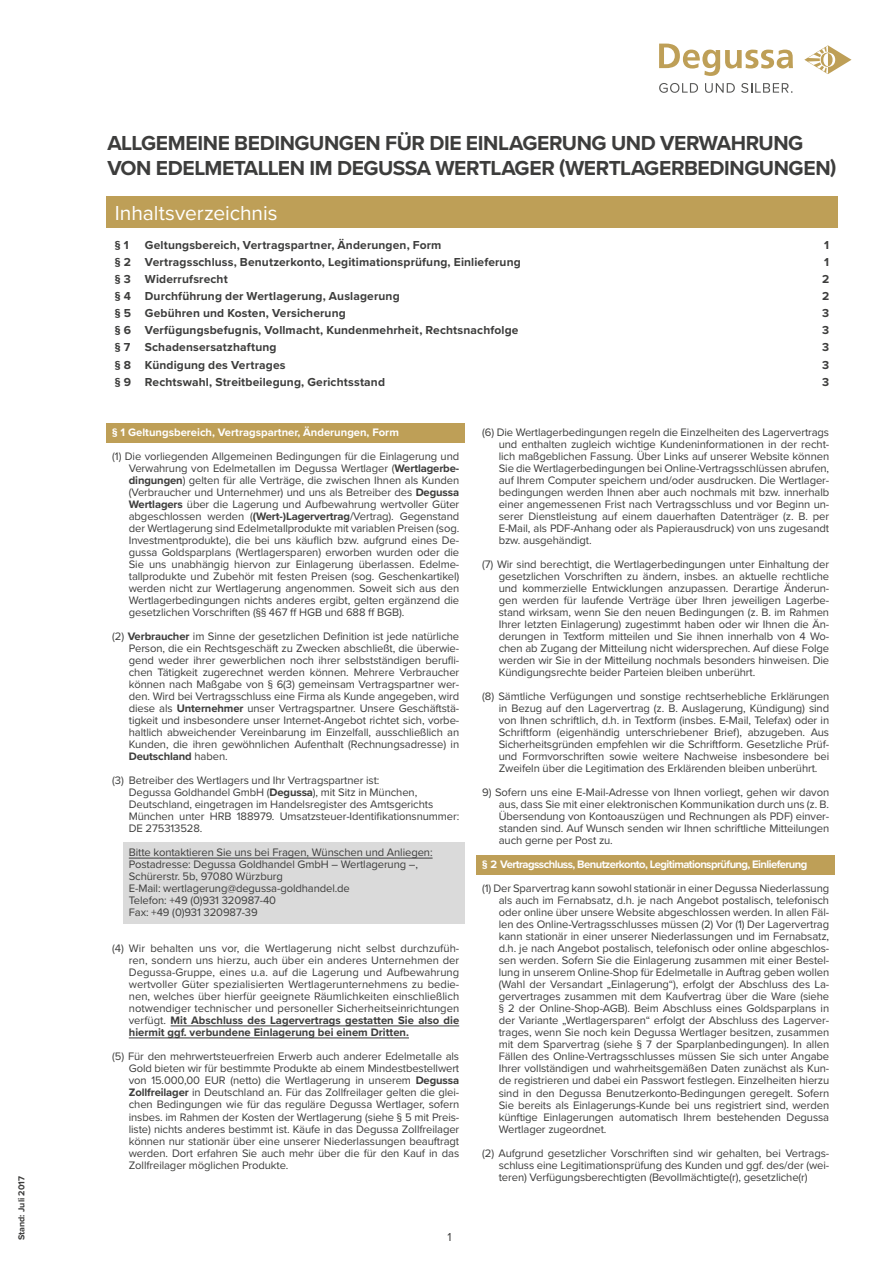
<style>
.page{position:relative;width:893px;height:1263px;background:#fff}
.page>*{position:absolute;margin:0;border:0;box-sizing:border-box;transform-origin:0 0}
.t1{font:700 21px/25.2px "Proxima Nova";letter-spacing:-.02em;color:#3d3d3c}
.t2{font:21px "Proxima Nova";letter-spacing:-.005em;color:#fff}
.t3{font:700 12px "Proxima Nova";letter-spacing:.01em;color:#3d3d3c}
.t4{font:12px "Proxima Nova";color:#3d3d3c}
.t5{font:11.25px/12px "Proxima Nova";letter-spacing:-.01em;color:#3d3d3c;text-align:justify}
.t6{font:700 11.25px "Proxima Nova";letter-spacing:-.05em;color:#fff}
.t7{font:700 11.25px "Proxima Nova";color:#fff}
.t8{font:700 9px "Proxima Nova";color:#3d3d3c}
.s1{font-weight:700}
</style>
<div class="page">
<div style="left:476px;top:855px;width:358px;height:19px;background:#be9f57"></div>
<div style="left:106px;top:423px;width:359px;height:19px;background:#be9f57"></div>
<div style="left:123px;top:842px;width:342px;height:82px;background:#dadada"></div>
<hr style="left:129px;top:858px;width:304px;height:1px;background:#3d3d3c">
<hr style="left:171px;top:1025px;width:288px;height:1px;background:#3d3d3c">
<hr style="left:129px;top:1037px;width:280px;height:1px;background:#3d3d3c">
<svg style="left:804px;top:45px;width:47px;height:29px"></svg>
<svg style="left:659px;top:44px;width:134px;height:32px"></svg>
<svg style="left:659px;top:83px;width:39px;height:10px"></svg>
<svg style="left:705px;top:83px;width:30px;height:10px"></svg>
<svg style="left:741px;top:83px;width:51px;height:10px"></svg>
<div style="left:106px;top:197px;width:732px;height:31px;background:#be9f57"></div>
<p class="t8" style="left:15px;top:1240px;width:66px;rotate:-90deg">Stand: Juli 2017</p>
<h1 class="t1" style="left:107px;top:130px;width:730px">ALLGEMEINE BEDINGUNGEN FÜR DIE EINLAGERUNG UND VERWAHRUNG<br>VON EDELMETALLEN IM DEGUSSA WERTLAGER (WERTLAGERBEDINGUNGEN)</h1>
<h1 class="t2" style="left:115px;top:197px;width:164px">Inhaltsverzeichnis</h1>
<p class="t3" style="left:115px;top:236px;width:15px">§ 1</p>
<p class="t3" style="left:145px;top:236px;width:298px">Geltungsbereich, Vertragspartner, Änderungen, Form</p>
<p class="t3" style="left:824px;top:236px;width:6px">1</p>
<p class="t3" style="left:115px;top:253px;width:407px">§ 2 Vertragsschluss, Benutzerkonto, Legitimationsprüfung, Einlieferung</p>
<p class="t3" style="left:824px;top:253px;width:6px">1</p>
<p class="t3" style="left:115px;top:270px;width:114px">§ 3 Widerrufsrecht</p>
<p class="t3" style="left:822px;top:270px;width:9px">2</p>
<p class="t3" style="left:115px;top:287px;width:286px">§ 4 Durchführung der Wertlagerung, Auslagerung</p>
<p class="t3" style="left:822px;top:287px;width:9px">2</p>
<p class="t3" style="left:115px;top:304px;width:232px">§ 5 Gebühren und Kosten, Versicherung</p>
<p class="t3" style="left:822px;top:304px;width:9px">3</p>
<p class="t3" style="left:115px;top:321px;width:405px">§ 6 Verfügungsbefugnis, Vollmacht, Kundenmehrheit, Rechtsnachfolge</p>
<p class="t3" style="left:822px;top:321px;width:9px">3</p>
<p class="t3" style="left:115px;top:338px;width:163px">§ 7 Schadensersatzhaftung</p>
<p class="t3" style="left:822px;top:338px;width:9px">3</p>
<p class="t3" style="left:115px;top:356px;width:172px">§ 8 Kündigung des Vertrages</p>
<p class="t3" style="left:822px;top:356px;width:9px">3</p>
<p class="t3" style="left:115px;top:373px;width:272px">§ 9 Rechtswahl, Streitbeilegung, Gerichtsstand</p>
<p class="t3" style="left:822px;top:373px;width:9px">3</p>
<p class="t7" style="left:112px;top:424px;width:288px">§ 1 Geltungsbereich, Vertragspartner, Änderungen, Form</p>
<p class="t5" style="left:129px;top:450px;width:332px;text-indent:-17px">(1) Die vorliegenden Allgemeinen Bedingungen für die Einlagerung und Verwahrung von Edelmetallen im Degussa Wertlager (<span class="s1">Wertlagerbe&shy;dingungen</span>) gelten für alle Verträge, die zwischen Ihnen als Kunden (Verbraucher und Unternehmer) und uns als Betreiber des <span class="s1">Degussa Wertlagers</span> über die Lagerung und Aufbewahrung wertvoller Güter abgeschlossen werden (<span class="s1">(Wert-)Lagervertrag</span>/Vertrag). Gegenstand der Wertlagerung sind Edelmetallprodukte mit variablen Preisen (sog.<br>Investmentprodukte), die bei uns käuflich bzw. aufgrund eines De&shy;gussa Goldsparplans (Wertlagersparen) erworben wurden oder die Sie uns unabhängig hiervon zur Einlagerung überlassen. Edelme&shy;tallprodukte und Zubehör mit festen Preisen (sog. Geschenkartikel) werden nicht zur Wertlagerung angenommen. Soweit sich aus den Wertlagerbedingungen nichts anderes ergibt, gelten ergänzend die gesetzlichen Vorschriften (§§ 467 ff HGB und 688 ff BGB).</p>
<p class="t5" style="left:129px;top:630px;width:332px;text-indent:-17px">(2) <span class="s1">Verbraucher</span> im Sinne der gesetzlichen Definition ist jede natürliche Person, die ein Rechtsgeschäft zu Zwecken abschließt, die überwie&shy;gend weder ihrer gewerblichen noch ihrer selbstständigen berufli&shy;chen Tätigkeit zugerechnet werden können. Mehrere Verbraucher können nach Maßgabe von § 6(3) gemeinsam Vertragspartner wer&shy;den. Wird bei Vertragsschluss eine Firma als Kunde angegeben, wird diese als <span class="s1">Unternehmer</span> unser Vertragspartner. Unsere Geschäftstä&shy;tigkeit und insbesondere unser Internet-Angebot richtet sich, vorbe&shy;haltlich abweichender Vereinbarung im Einzelfall, ausschließlich an Kunden, die ihren gewöhnlichen Aufenthalt (Rechnungsadresse) in <span class="s1">Deutschland</span> haben.</p>
<p class="t5" style="left:129px;top:774px;width:332px;text-align:left;text-indent:-17px">(3) Betreiber des Wertlagers und Ihr Vertragspartner ist:<br>Degussa Goldhandel GmbH (<span class="s1">Degussa</span>), mit Sitz in München, Deutschland, eingetragen im Handelsregister des Amtsgerichts München unter HRB 188979. Umsatzsteuer-Identifikationsnummer:<br>DE 275313528.</p>
<p class="t5" style="left:129px;top:846px;width:305px;text-align:left">Bitte kontaktieren Sie uns bei Fragen, Wünschen und Anliegen:<br>Postadresse: Degussa Goldhandel GmbH – Wertlagerung –, Schürerstr. 5b, 97080 Würzburg<br>E-Mail: wertlagerung@degussa-goldhandel.de<br>Telefon: +49 (0)931 320987-40<br>Fax: +49 (0)931 320987-39</p>
<p class="t5" style="left:129px;top:942px;width:332px;text-indent:-17px">(4) Wir behalten uns vor, die Wertlagerung nicht selbst durchzufüh&shy;ren, sondern uns hierzu, auch über ein anderes Unternehmen der Degussa-Gruppe, eines u.a. auf die Lagerung und Aufbewahrung wertvoller Güter spezialisierten Wertlagerunternehmens zu bedie&shy;nen, welches über hierfür geeignete Räumlichkeiten einschließlich notwendiger technischer und personeller Sicherheitseinrichtungen verfügt. <span class="s1">Mit Abschluss des Lagervertrags gestatten Sie also die hiermit ggf. verbundene Einlagerung bei einem Dritten.</span></p>
<p class="t5" style="left:129px;top:1050px;width:332px;text-indent:-17px">(5) Für den mehrwertsteuerfreien Erwerb auch anderer Edelmetalle als Gold bieten wir für bestimmte Produkte ab einem Mindestbestellwert von 15.000,00 EUR (netto) die Wertlagerung in unserem <span class="s1">Degussa Zollfreilager</span> in Deutschland an. Für das Zollfreilager gelten die glei&shy;chen Bedingungen wie für das reguläre Degussa Wertlager, sofern insbes. im Rahmen der Kosten der Wertlagerung (siehe § 5 mit Preis&shy;liste) nichts anderes bestimmt ist. Käufe in das Degussa Zollfreilager können nur stationär über eine unserer Niederlassungen beauftragt werden. Dort erfahren Sie auch mehr über die für den Kauf in das Zollfreilager möglichen Produkte.</p>
<p class="t4" style="left:447px;top:1228px;width:6px">1</p>
<p class="t5" style="left:499px;top:426px;width:332px;text-indent:-17px">(6) Die Wertlagerbedingungen regeln die Einzelheiten des Lagervertrags und enthalten zugleich wichtige Kundeninformationen in der recht&shy;lich maßgeblichen Fassung. Über Links auf unserer Website können Sie die Wertlagerbedingungen bei Online-Vertragsschlüssen abrufen, auf Ihrem Computer speichern und/oder ausdrucken. Die Wertlager&shy;bedingungen werden Ihnen aber auch nochmals mit bzw. innerhalb einer angemessenen Frist nach Vertragsschluss und vor Beginn un&shy;serer Dienstleistung auf einem dauerhaften Datenträger (z. B. per E-Mail, als PDF-Anhang oder als Papierausdruck) von uns zugesandt bzw. ausgehändigt.</p>
<p class="t5" style="left:499px;top:558px;width:332px;text-indent:-17px">(7) Wir sind berechtigt, die Wertlagerbedingungen unter Einhaltung der gesetzlichen Vorschriften zu ändern, insbes. an aktuelle rechtliche und kommerzielle Entwicklungen anzupassen. Derartige Änderun&shy;gen werden für laufende Verträge über Ihren jeweiligen Lagerbe&shy;stand wirksam, wenn Sie den neuen Bedingungen (z. B. im Rahmen Ihrer letzten Einlagerung) zugestimmt haben oder wir Ihnen die Än&shy;derungen in Textform mitteilen und Sie ihnen innerhalb von 4 Wo&shy;chen ab Zugang der Mitteilung nicht widersprechen. Auf diese Folge werden wir Sie in der Mitteilung nochmals besonders hinweisen. Die Kündigungsrechte beider Parteien bleiben unberührt.</p>
<p class="t5" style="left:499px;top:690px;width:332px;text-indent:-17px">(8) Sämtliche Verfügungen und sonstige rechtserhebliche Erklärungen in Bezug auf den Lagervertrag (z. B. Auslagerung, Kündigung) sind von Ihnen schriftlich, d.h. in Textform (insbes. E-Mail, Telefax) oder in Schriftform (eigenhändig unterschriebener Brief), abzugeben. Aus Sicherheitsgründen empfehlen wir die Schriftform. Gesetzliche Prüf&shy;und Formvorschriften sowie weitere Nachweise insbesondere bei Zweifeln über die Legitimation des Erklärenden bleiben unberührt.</p>
<p class="t5" style="left:499px;top:786px;width:332px;text-indent:-17px">9) Sofern uns eine E-Mail-Adresse von Ihnen vorliegt, gehen wir davon aus, dass Sie mit einer elektronischen Kommunikation durch uns (z. B.<br>Übersendung von Kontoauszügen und Rechnungen als PDF) einver&shy;standen sind. Auf Wunsch senden wir Ihnen schriftliche Mitteilungen auch gerne per Post zu.</p>
<p class="t6" style="left:482px;top:856px;width:327px">§ 2 Vertragsschluss, Benutzerkonto, Legitimationsprüfung, Einlieferung</p>
<p class="t5" style="left:499px;top:882px;width:332px;text-indent:-17px">(1) Der Sparvertrag kann sowohl stationär in einer Degussa Niederlassung als auch im Fernabsatz, d.h. je nach Angebot postalisch, telefonisch oder online über unsere Website abgeschlossen werden. In allen Fäl&shy;len des Online-Vertragsschlusses müssen (2) Vor (1) Der Lagervertrag kann stationär in einer unserer Niederlassungen und im Fernabsatz, d.h. je nach Angebot postalisch, telefonisch oder online abgeschlos&shy;sen werden. Sofern Sie die Einlagerung zusammen mit einer Bestel&shy;lung in unserem Online-Shop für Edelmetalle in Auftrag geben wollen (Wahl der Versandart „Einlagerung“), erfolgt der Abschluss des La&shy;gervertrages zusammen mit dem Kaufvertrag über die Ware (siehe § 2 der Online-Shop-AGB). Beim Abschluss eines Goldsparplans in der Variante „Wertlagersparen“ erfolgt der Abschluss des Lagerver&shy;trages, wenn Sie noch kein Degussa Wertlager besitzen, zusammen mit dem Sparvertrag (siehe § 7 der Sparplanbedingungen). In allen Fällen des Online-Vertragsschlusses müssen Sie sich unter Angabe Ihrer vollständigen und wahrheitsgemäßen Daten zunächst als Kun&shy;de registrieren und dabei ein Passwort festlegen. Einzelheiten hierzu sind in den Degussa Benutzerkonto-Bedingungen geregelt. Sofern Sie bereits als Einlagerungs-Kunde bei uns registriert sind, werden künftige Einlagerungen automatisch Ihrem bestehenden Degussa Wertlager zugeordnet.</p>
<p class="t5" style="left:499px;top:1146px;width:332px;text-indent:-17px">(2) Aufgrund gesetzlicher Vorschriften sind wir gehalten, bei Vertrags&shy;schluss eine Legitimationsprüfung des Kunden und ggf. des/der (wei&shy;teren) Verfügungsberechtigten (Bevollmächtigte(r), gesetzliche(r)</p>
</div>
